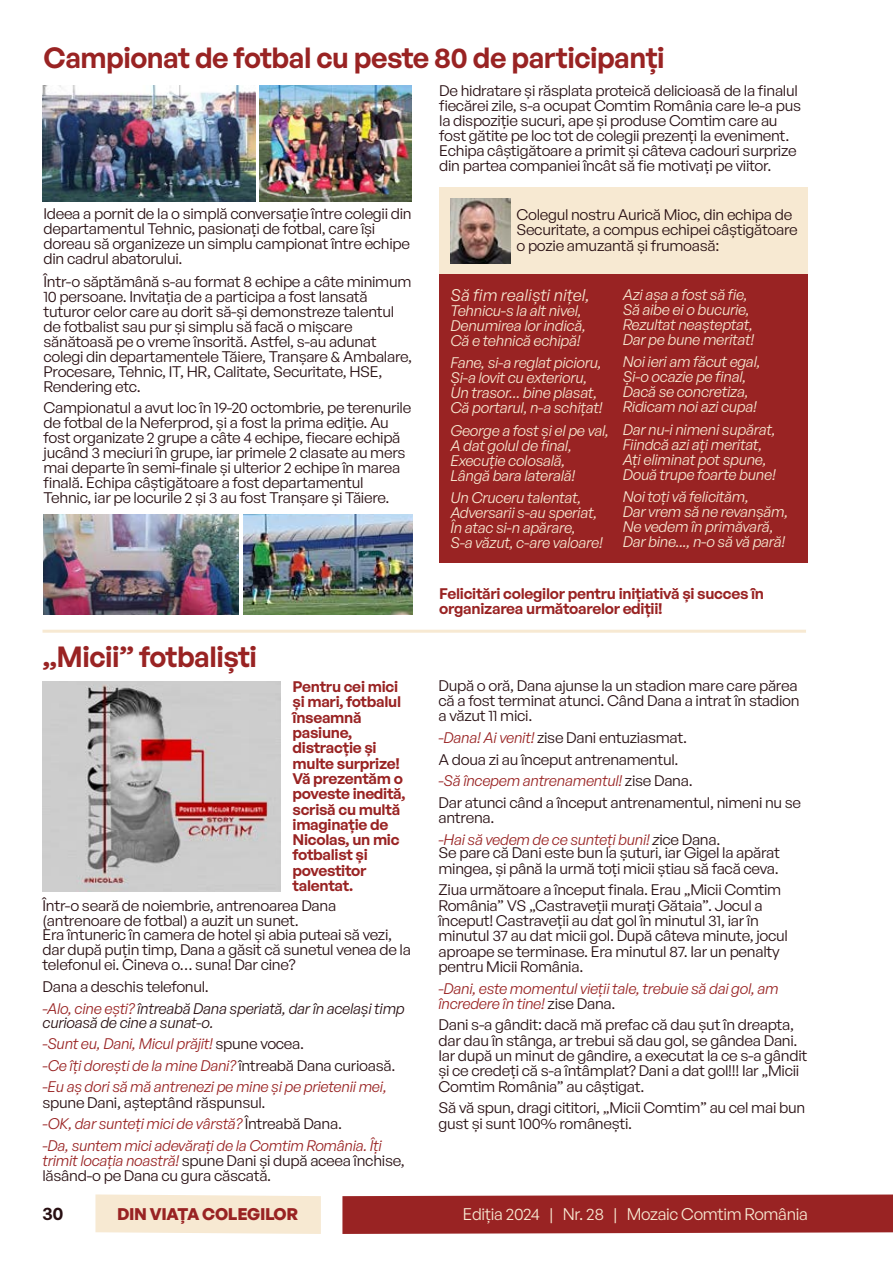
<style>
.page{position:relative;width:893px;height:1263px;background:#fff}
.page>*{position:absolute;margin:0;border:0;box-sizing:border-box;transform-origin:0 0}
.t1{font:600 28.5px "General Sans";letter-spacing:-.02em;color:#992323}
.t2{font:600 18px "General Sans";color:#280f12}
.t3{font:16.5px "General Sans";letter-spacing:-.02em;color:#f7e9d2}
.t4{font:italic 16.5px "General Sans";color:#f7e9d2}
.t5{font:700 16.5px "General Sans";letter-spacing:-.02em;color:#992323}
.t6{font:15px/15px "General Sans";letter-spacing:-.02em;color:#280f12}
.t7{font:italic 15px/15px "General Sans";letter-spacing:-.02em;color:#f7e9d2}
.t8{font:italic 15px/21.6px "General Sans";letter-spacing:-.02em;color:#992323}
.t9{font:600 15px/15.3px "General Sans";letter-spacing:-.02em;color:#992323}
.t10{font:italic 15px/21.6px "General Sans";letter-spacing:-.02em;color:#280f12}
.s1{font-style:normal}
.s2{color:#992323}
.s3{color:#280f12}
.s4{font-style:normal;color:#280f12}
.s5{font-style:italic;color:#992323}
.s6{font-style:italic}
</style>
<div class="page">
<svg style="left:342px;top:1194px;width:551px;height:40px"></svg>
<svg style="left:95px;top:1194px;width:226px;height:40px"></svg>
<img style="left:43px;top:85px;width:212px;height:116px">
<img style="left:243px;top:515px;width:170px;height:100px">
<img style="left:44px;top:515px;width:195px;height:100px">
<div style="left:439px;top:187px;width:369px;height:88px;background:#f7e9d2"></div>
<img style="left:450px;top:199px;width:60px;height:64px">
<div style="left:439px;top:275px;width:369px;height:288px;background:#992323"></div>
<img style="left:260px;top:85px;width:151px;height:116px">
<hr style="left:43px;top:630px;width:763px;height:3px;background:#f7e9d2">
<img style="left:43px;top:681px;width:238px;height:211px">
<h1 class="t1" style="left:44px;top:39px;width:623px">Campionat de fotbal cu peste 80 de participanţi</h1>
<p class="t6" style="left:44px;top:206px;width:370px">Ideea a pornit de la o simplă conversaţie între colegii din departamentul Tehnic, pasionaţi de fotbal, care își doreau să organizeze un simplu campionat între echipe din cadrul abatorului.</p>
<p class="t6" style="left:44px;top:273px;width:370px">Într-o săptămână s-au format 8 echipe a câte minimum 10 persoane. Invitaţia de a participa a fost lansată tuturor celor care au dorit să-și demonstreze talentul de fotbalist sau pur și simplu să facă o mișcare sănătoasă pe o vreme însorită. Astfel, s-au adunat colegi din departamentele Tăiere, Tranșare &amp; Ambalare, Procesare, Tehnic, IT, HR, Calitate, Securitate, HSE, Rendering etc.</p>
<p class="t6" style="left:44px;top:400px;width:369px">Campionatul a avut loc în 19-20 octombrie, pe terenurile de fotbal de la Neferprod, și a fost la prima ediţie. Au fost organizate 2 grupe a câte 4 echipe, fiecare echipă jucând 3 meciuri în grupe, iar primele 2 clasate au mers mai departe în semi-finale și ulterior 2 echipe în marea finală. Echipa câștigătoare a fost departamentul Tehnic, iar pe locurile 2 și 3 au fost Tranșare și Tăiere.</p>
<h1 class="t1" style="left:43px;top:638px;width:216px">„Micii” fotbaliști</h1>
<p class="t9" style="left:293px;top:679px;width:115px">Pentru cei mici și mari, fotbalul înseamnă pasiune, distracţie și multe surprize!<br>Vă prezentăm o poveste inedită, scrisă cu multă imaginaţie de<br>Nicolas, un mic fotbalist și povestitor talentat.</p>
<p class="t6" style="left:43px;top:897px;width:295px">Într-o seară de noiembrie, antrenoarea Dana (antrenoare de fotbal) a auzit un sunet.</p>
<p class="t6" style="left:43px;top:926px;width:370px">Era întuneric în camera de hotel și abia puteai să vezi, dar după puţin timp, Dana a găsit că sunetul venea de la telefonul ei. Cineva o… suna! Dar cine?</p>
<p class="t10" style="left:43px;top:975px;width:364px"><span class="s1">Dana a deschis telefonul.<br></span><span class="s2">-Alo, cine ești?</span> întreabă Dana speriată, dar în același timp</p>
<p class="t8" style="left:43px;top:1011px;width:354px"><span class="s3">curioasă de cine a sunat-o.<br></span>-Sunt eu, Dani, Micul prăjit! <span class="s4">spune vocea.<br></span>-Ce îţi dorești de la mine Dani? <span class="s4">întreabă Dana curioasă. </span>-Eu aș dori să mă antrenezi pe mine și pe prietenii mei,</p>
<p class="t8" style="left:43px;top:1091px;width:341px"><span class="s4">spune Dani, așteptând răspunsul.<br></span>-OK, dar sunteţi mici de vârstă? <span class="s4">Întreabă Dana.<br></span>-Da, suntem mici adevăraţi de la Comtim România. Îţi</p>
<p class="t6" style="left:43px;top:1152px;width:364px"><span class="s5">trimit locaţia noastră!</span> spune Dani și după aceea închise, lăsând-o pe Dana cu gura căscată.</p>
<p class="t6" style="left:439px;top:83px;width:363px">De hidratare și răsplata proteică delicioasă de la finalul fiecărei zile, s-a ocupat Comtim România care le-a pus la dispoziţie sucuri, ape și produse Comtim care au fost gătite pe loc tot de colegii prezenţi la eveniment.<br>Echipa câștigătoare a primit și câteva cadouri surprize din partea companiei încât să fie motivaţi pe viitor.</p>
<p class="t6" style="left:516px;top:207px;width:283px">Colegul nostru Aurică Mioc, din echipa de<br>Securitate, a compus echipei câștigătoare o pozie amuzantă și frumoasă:</p>
<p class="t4" style="left:450px;top:284px;width:141px">Să fim realiști niţel,</p>
<p class="t7" style="left:450px;top:302px;width:137px">Tehnicu-s la alt nivel,<br>Denumirea lor indică,<br>Că e tehnică echipă!</p>
<p class="t7" style="left:450px;top:355px;width:154px">Fane, si-a reglat picioru,<br>Și-a lovit cu exterioru,<br>Un trasor... bine plasat,<br>Că portarul, n-a schiţat!</p>
<p class="t7" style="left:450px;top:422px;width:160px">George a fost și el pe val,<br>A dat golul de final,<br>Execuţie colosală,<br>Lângă bara laterală!</p>
<p class="t7" style="left:450px;top:490px;width:154px">Un Cruceru talentat,<br>Adversarii s-au speriat,<br>În atac si-n apărare,<br>S-a văzut, c-are valoare!</p>
<p class="t7" style="left:623px;top:286px;width:133px">Azi așa a fost să fie,<br>Să aibe ei o bucurie,<br>Rezultat neașteptat,<br>Dar pe bune meritat!</p>
<p class="t7" style="left:623px;top:354px;width:140px">Noi ieri am făcut egal,<br>Și-o ocazie pe final,<br>Dacă se concretiza,<br>Ridicam noi azi cupa!</p>
<p class="t7" style="left:623px;top:421px;width:155px">Dar nu-i nimeni supărat,<br>Fiindcă azi aţi meritat,<br>Aţi eliminat pot spune,<br>Două trupe foarte bune!</p>
<p class="t7" style="left:623px;top:489px;width:167px">Noi toţi vă felicităm,<br>Dar vrem să ne revanșăm,<br>Ne vedem în primăvară,<br>Dar bine..., n-o să vă pară!</p>
<p class="t9" style="left:439px;top:586px;width:326px">Felicitări colegilor pentru iniţiativă și succes în organizarea următoarelor ediţii!</p>
<p class="t6" style="left:438px;top:677px;width:363px">După o oră, Dana ajunse la un stadion mare care părea că a fost terminat atunci. Când Dana a intrat în stadion a văzut 11 mici.</p>
<p class="t6" style="left:438px;top:726px;width:364px;line-height:21.6px"><span class="s5">-Dana! Ai venit!</span> zise Dani entuziasmat.<br>A doua zi au început antrenamentul.<br><span class="s5">-Să începem antrenamentul!</span> zise Dana.<br>Dar atunci când a început antrenamentul, nimeni nu se</p>
<p class="t8" style="left:438px;top:806px;width:283px"><span class="s4">antrena.<br></span>-Hai să vedem de ce sunteţi buni! <span class="s3">z</span><span class="s4">ice Dana.</span></p>
<p class="t6" style="left:438px;top:845px;width:343px">Se pare că Dani este bun la șuturi, iar Gigel la apărat mingea, și până la urmă toţi micii știau să facă ceva.</p>
<p class="t6" style="left:438px;top:882px;width:351px">Ziua următoare a început finala. Erau „Micii Comtim România” VS „Castraveţii muraţi Gătaia”. Jocul a început! Castraveţii au dat gol în minutul 31, iar în minutul 37 au dat micii gol. După câteva minute, jocul aproape se terminase. Era minutul 87. Iar un penalty pentru Micii România.</p>
<p class="t8" style="left:438px;top:980px;width:342px;line-height:15.3px">-Dani, este momentul vieţii tale, trebuie să dai gol, am încredere în tine! <span class="s4">zise Dana.</span></p>
<p class="t6" style="left:438px;top:1017px;width:370px">Dani s-a gândit: dacă mă prefac că dau șut în dr<span class="s6">e</span>apta, dar dau în stânga, ar trebui să dau gol, se gândea Dani.<br>Iar după un minut de gândire, a executat la ce s-a gândit și ce credeţi că s-a întâmplat? Dani a dat gol!!! Iar „Micii Comtim România” au câștigat.</p>
<p class="t6" style="left:438px;top:1100px;width:368px">Să vă spun, dragi cititori, „Micii Comtim” au cel mai bun gust și sunt 100% românești.</p>
<p class="t2" style="left:43px;top:1202px;width:23px">30</p>
<p class="t5" style="left:117px;top:1204px;width:183px">DIN VIAŢA COLEGILOR</p>
<p class="t3" style="left:463px;top:1204px;width:346px">Ediţia 2024 | Nr. 28 | Mozaic Comtim România</p>
</div>
